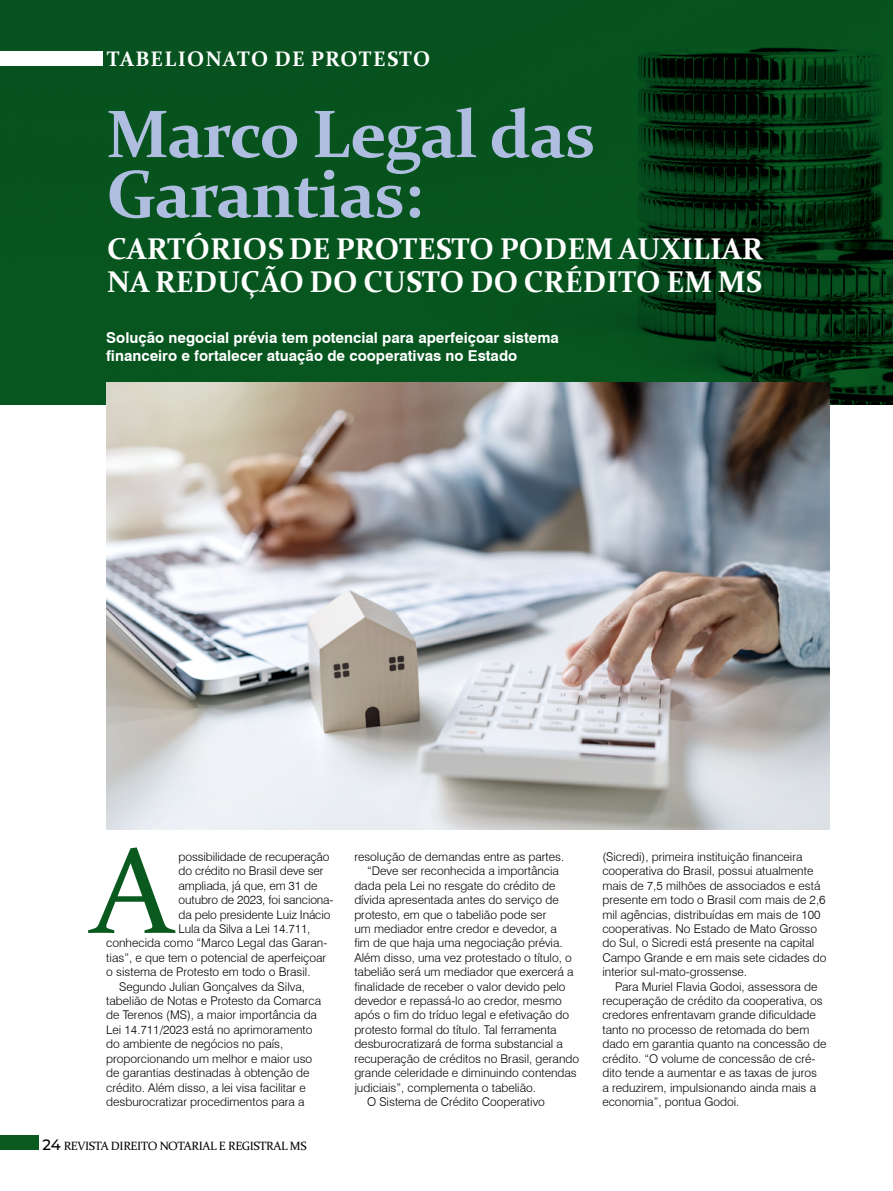
<style>
.page{position:relative;width:893px;height:1191px;background:#fff}
.page>*{position:absolute;margin:0;border:0;box-sizing:border-box;transform-origin:0 0}
.t1{font:123px "Constantia";color:#0a5a1f}
.t2{font:700 67.5px/60px "Constantia";letter-spacing:-.02em;color:#afbde1}
.t3{font:700 30px/33px "Constantia";color:#fff}
.t4{font:700 21px "Constantia";letter-spacing:.06em;color:#fff}
.t5{font:700 15px/18px "Swiss 721 BT";color:#fff}
.t6{font:300 12px/14.4px "Swiss 721 BT";color:#000}
.t7{font:12px "Constantia";letter-spacing:-.03em;color:#000}
.s1{font-family:"Montserrat";font-weight:500;font-size:15px}
</style>
<div class="page">
<img style="left:0;top:0;width:893px;height:404px">
<div style="left:0;top:51px;width:102px;height:15px;background:#fff"></div>
<div style="left:0;top:1135px;width:38px;height:15px;background:#0a5a1f"></div>
<img style="left:106px;top:383px;width:723px;height:446px">
<h3 class="t4" style="left:107px;top:44px;width:325px">TABELIONATO DE PROTESTO</h3>
<h2 class="t2" style="left:106px;top:101px;width:491px">Marco Legal das<br>Garantias:</h2>
<h3 class="t3" style="left:107px;top:231px;width:657px">CARTÓRIOS DE PROTESTO PODEM AUXILIAR<br>NA REDUÇÃO DO CUSTO DO CRÉDITO EM MS</h3>
<p class="t5" style="left:106px;top:329px;width:454px">Solução negocial prévia tem potencial para aperfeiçoar sistema financeiro e fortalecer atuação de cooperativas no Estado</p>
<h1 class="t1" style="left:91px;top:807px;width:84px">A</h1>
<p class="t6" style="left:602px;top:849px;width:226px">(Sicredi), primeira instituição financeira cooperativa do Brasil, possui atualmente mais de 7,5 milhões de associados e está presente em todo o Brasil com mais de 2,6 mil agências, distribuídas em mais de 100 cooperativas. No Estado de Mato Grosso do Sul, o Sicredi está presente na capital Campo Grande e em mais sete cidades do interior sul-mato-grossense.</p>
<p class="t6" style="left:602px;top:979px;width:226px;text-indent:13px">Para Muriel Flavia Godoi, assessora de recuperação de crédito da cooperativa, os credores enfrentavam grande dificuldade tanto no processo de retomada do bem dado em garantia quanto na concessão de crédito. “O volume de concessão de cré&shy;dito tende a aumentar e as taxas de juros a reduzirem, impulsionando ainda mais a economia”, pontua Godoi.</p>
<p class="t6" style="left:179px;top:849px;width:152px">possibilidade de recuperação</p>
<p class="t6" style="left:179px;top:864px;width:146px">do crédito no Brasil deve ser</p>
<p class="t6" style="left:179px;top:878px;width:140px">ampliada, já que, em 31 de</p>
<p class="t6" style="left:179px;top:892px;width:156px">outubro de 2023, foi sanciona-</p>
<p class="t6" style="left:179px;top:907px;width:153px">da pelo presidente Luiz Inácio</p>
<p class="t6" style="left:179px;top:921px;width:133px">Lula da Silva a Lei 14.711,</p>
<p class="t6" style="left:106px;top:936px;width:223px">conhecida como “Marco Legal das Garan-</p>
<p class="t6" style="left:106px;top:950px;width:221px">tias”, e que tem o potencial de aperfeiçoar</p>
<p class="t6" style="left:106px;top:964px;width:206px">o sistema de Protesto em todo o Brasil.</p>
<p class="t6" style="left:119px;top:979px;width:187px">Segundo Julian Gonçalves da Silva,</p>
<p class="t6" style="left:106px;top:993px;width:216px">tabelião de Notas e Protesto da Comarca</p>
<p class="t6" style="left:106px;top:1008px;width:212px">de Terenos (MS), a maior importância da</p>
<p class="t6" style="left:106px;top:1022px;width:208px">Lei 14.711/2023 está no aprimoramento</p>
<p class="t6" style="left:106px;top:1036px;width:179px">do ambiente de negócios no país,</p>
<p class="t6" style="left:106px;top:1051px;width:207px">proporcionando um melhor e maior uso</p>
<p class="t6" style="left:106px;top:1065px;width:205px">de garantias destinadas à obtenção de</p>
<p class="t6" style="left:106px;top:1080px;width:201px">crédito. Além disso, a lei visa facilitar e</p>
<p class="t6" style="left:106px;top:1094px;width:200px">desburocratizar procedimentos para a</p>
<p class="t6" style="left:354px;top:849px;width:211px">resolução de demandas entre as partes.</p>
<p class="t6" style="left:367px;top:864px;width:193px">“Deve ser reconhecida a importância</p>
<p class="t6" style="left:354px;top:878px;width:203px">dada pela Lei no resgate do crédito de</p>
<p class="t6" style="left:354px;top:892px;width:206px">dívida apresentada antes do serviço de</p>
<p class="t6" style="left:354px;top:907px;width:193px">protesto, em que o tabelião pode ser</p>
<p class="t6" style="left:354px;top:921px;width:204px">um mediador entre credor e devedor, a</p>
<p class="t6" style="left:354px;top:936px;width:210px">fim de que haja uma negociação prévia.</p>
<p class="t6" style="left:354px;top:950px;width:219px">Além disso, uma vez protestado o título, o</p>
<p class="t6" style="left:354px;top:964px;width:221px">tabelião será um mediador que exercerá a</p>
<p class="t6" style="left:354px;top:979px;width:213px">finalidade de receber o valor devido pelo</p>
<p class="t6" style="left:354px;top:993px;width:209px">devedor e repassá-lo ao credor, mesmo</p>
<p class="t6" style="left:354px;top:1008px;width:216px">após o fim do tríduo legal e efetivação do</p>
<p class="t6" style="left:354px;top:1022px;width:204px">protesto formal do título. Tal ferramenta</p>
<p class="t6" style="left:354px;top:1036px;width:210px">desburocratizará de forma substancial a</p>
<p class="t6" style="left:354px;top:1051px;width:226px">recuperação de créditos no Brasil, gerando</p>
<p class="t6" style="left:354px;top:1065px;width:224px">grande celeridade e diminuindo contendas</p>
<p class="t6" style="left:354px;top:1080px;width:183px">judiciais”, complementa o tabelião.</p>
<p class="t6" style="left:367px;top:1094px;width:179px">O Sistema de Crédito Cooperativo</p>
<p class="t7" style="left:43px;top:1138px;width:266px"><span class="s1">24</span> REVISTA DIREITO NOTARIAL E REGISTRAL MS</p>
</div>
